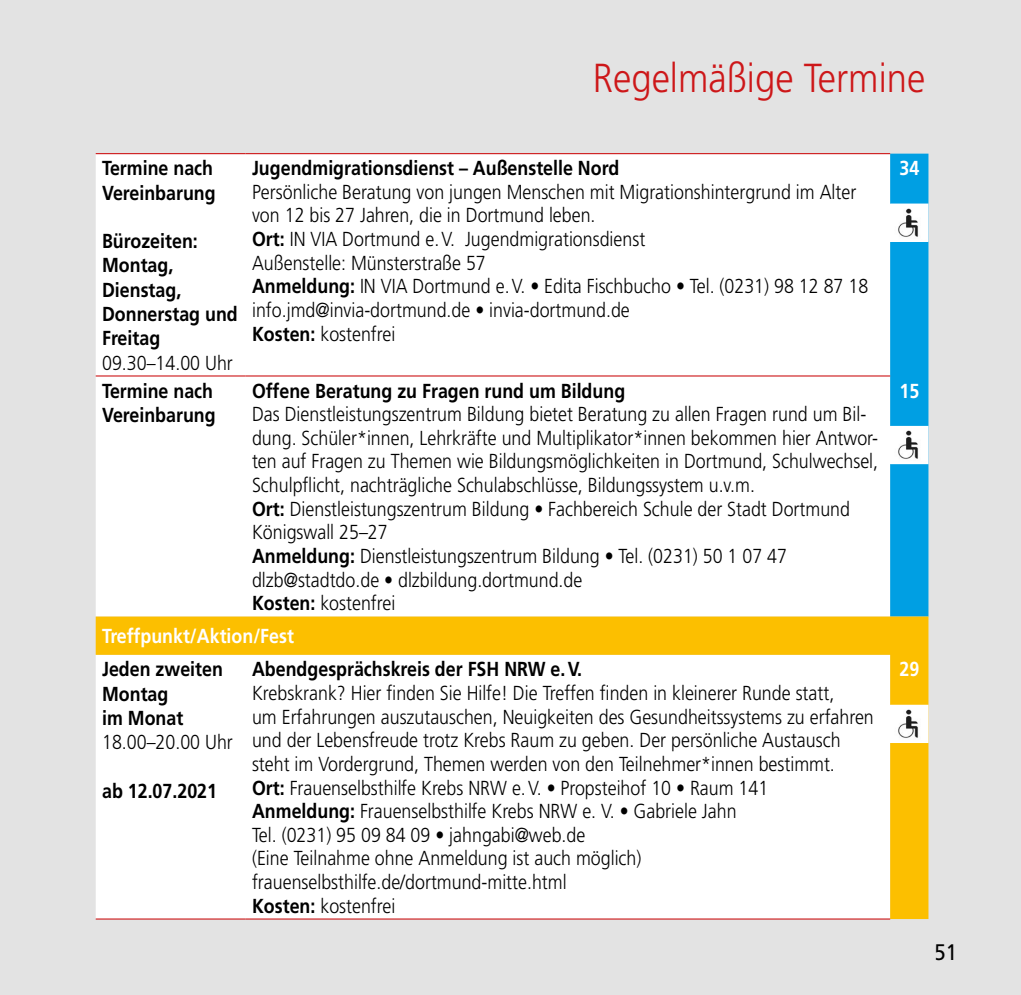
<style>
.page{position:relative;width:1021px;height:995px;background:#fff}
.page>*{position:absolute;margin:0;border:0;box-sizing:border-box;transform-origin:0 0}
.t1{font:300 40.5px "Frutiger LT";color:#cd1719;scale:.9 1}
.t2{font:22.5px "Frutiger LT";color:#000;scale:.9 1}
.t3{font:300 20.25px/23.6px "Frutiger LT Pro";color:#000;scale:.88 1}
.t4{font:700 20.25px/24.3px "Frutiger LT Pro";color:#000;scale:.88 1}
.t5{font:700 20.25px "Frutiger LT Pro";color:#fff;scale:.88 1}
.s1{font-weight:700}
</style>
<div class="page">
<div style="left:0;top:0;width:1020px;height:995px;background:#e3e3e3"></div>
<div style="left:96px;top:154px;width:794px;height:463px;background:#fff"></div>
<div style="left:890px;top:154px;width:38px;height:463px;background:#009fe3"></div>
<svg style="left:96px;top:617px;width:832px;height:302px;background:#fef4d6"></svg>
<hr style="left:96px;top:153px;width:150px;height:1px;background:#cd1719">
<hr style="left:246px;top:153px;width:644px;height:1px;background:#cd1719">
<hr style="left:96px;top:375px;width:150px;height:2px;background:#cd1719">
<hr style="left:246px;top:375px;width:644px;height:2px;background:#cd1719">
<hr style="left:96px;top:918px;width:150px;height:2px;background:#cd1719">
<hr style="left:246px;top:918px;width:644px;height:2px;background:#cd1719">
<img style="left:892px;top:206px;width:34px;height:34px">
<div style="left:890px;top:204px;width:38px;height:38px;border:1px solid #fff"></div>
<img style="left:892px;top:428px;width:34px;height:34px">
<div style="left:890px;top:426px;width:38px;height:38px;border:1px solid #fff"></div>
<img style="left:892px;top:707px;width:34px;height:34px">
<div style="left:890px;top:705px;width:38px;height:38px;border:1px solid #fff"></div>
<h1 class="t1" style="left:593px;top:55px;width:371px">Regelmäßige Termine</h1>
<p class="t4" style="left:102px;top:156px;width:131px">Termine nach<br>Vereinbarung</p>
<p class="t4" style="left:102px;top:229px;width:156px">Bürozeiten:<br>Montag,<br>Dienstag,<br>Donnerstag und<br>Freitag</p>
<p class="t3" style="left:102px;top:351px;width:150px">09.30–14.00 Uhr</p>
<p class="t4" style="left:252px;top:156px;width:419px">Jugendmigrationsdienst – Außenstelle Nord</p>
<p class="t3" style="left:252px;top:180px;width:701px">Persönliche Beratung von jungen Menschen mit Migrationshintergrund im Alter von 12 bis 27 Jahren, die in Dortmund leben.<br><span class="s1">Ort:</span> IN VIA Dortmund e.V. Jugendmigrationsdienst<br>Außenstelle: Münsterstraße 57<br><span class="s1">Anmeldung:</span> IN VIA Dortmund e.V. • Edita Fischbucho • Tel. (0231) 98 12 87 18 info.jmd@invia-dortmund.de • invia-dortmund.de<br><span class="s1">Kosten:</span> kostenfrei</p>
<p class="t4" style="left:102px;top:378px;width:131px">Termine nach<br>Vereinbarung</p>
<p class="t4" style="left:252px;top:378px;width:425px">Offene Beratung zu Fragen rund um Bildung</p>
<p class="t3" style="left:252px;top:403px;width:713px">Das Dienstleistungszentrum Bildung bietet Beratung zu allen Fragen rund um Bil&shy;dung. Schüler*innen, Lehrkräfte und Multiplikator*innen bekommen hier Antwor&shy;ten auf Fragen zu Themen wie Bildungsmöglichkeiten in Dortmund, Schulwechsel, Schulpflicht, nachträgliche Schulabschlüsse, Bildungssystem u.v.m.<br><span class="s1">Ort:</span> Dienstleistungszentrum Bildung • Fachbereich Schule der Stadt Dortmund Königswall 25–27<br><span class="s1">Anmeldung:</span> Dienstleistungszentrum Bildung • Tel. (0231) 50 1 07 47 dlzb@stadtdo.de • dlzbildung.dortmund.de<br><span class="s1">Kosten:</span> kostenfrei</p>
<p class="t5" style="left:102px;top:624px;width:219px">Treffpunkt/Aktion/Fest</p>
<p class="t4" style="left:102px;top:657px;width:139px">Jeden zweiten<br>Montag<br>im Monat</p>
<p class="t3" style="left:102px;top:731px;width:150px">18.00–20.00 Uhr</p>
<p class="t4" style="left:102px;top:779px;width:132px">ab 12.07.2021</p>
<p class="t4" style="left:252px;top:657px;width:376px">Abendgesprächskreis der FSH NRW e.V.</p>
<p class="t3" style="left:252px;top:681px;width:708px">Krebskrank? Hier finden Sie Hilfe! Die Treffen finden in kleinerer Runde statt,<br>um Erfahrungen auszutauschen, Neuigkeiten des Gesundheitssystems zu erfahren und der Lebensfreude trotz Krebs Raum zu geben. Der persönliche Austausch steht im Vordergrund, Themen werden von den Teilnehmer*innen bestimmt.<br><span class="s1">Ort:</span> Frauenselbsthilfe Krebs NRW e.V. • Propsteihof 10 • Raum 141<br><span class="s1">Anmeldung:</span> Frauenselbsthilfe Krebs NRW e. V. • Gabriele Jahn<br>Tel. (0231) 95 09 84 09 • jahngabi@web.de<br>(Eine Teilnahme ohne Anmeldung ist auch möglich) frauenselbsthilfe.de/dortmund-mitte.html<br><span class="s1">Kosten:</span> kostenfrei</p>
<p class="t5" style="left:899px;top:156px;width:24px">34</p>
<p class="t5" style="left:899px;top:379px;width:24px">15</p>
<p class="t5" style="left:899px;top:658px;width:24px">29</p>
<p class="t2" style="left:934px;top:938px;width:27px">51</p>
</div>
